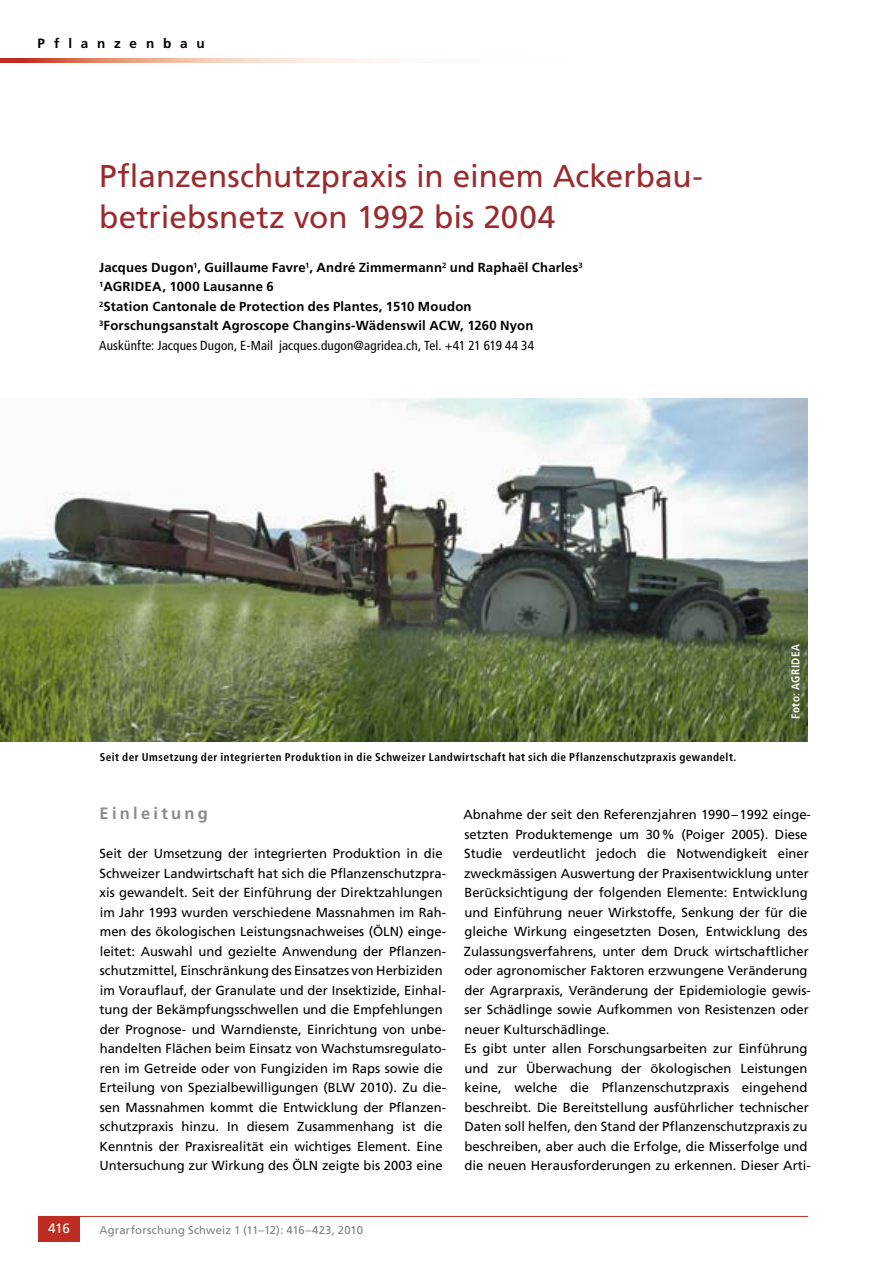
<style>
.page{position:relative;width:893px;height:1263px;background:#fff}
.page>*{position:absolute;margin:0;border:0;box-sizing:border-box;transform-origin:0 0}
.t1{font:31.5px/40.5px "Frutiger LT Std";letter-spacing:.005em;color:#9a2b2f}
.t2{font:700 16.5px "Frutiger LT Std";letter-spacing:.2em;color:#8b8b8b}
.t3{font:700 13.5px "Frutiger LT Std";letter-spacing:.65em;color:#000}
.t4{font:13.5px "Frutiger LT Std";color:#fff}
.t5{font:13.2px/19.5px "Frutiger LT Std";color:#000}
.t6{font:700 13.2px/19.5px "Frutiger LT Std";letter-spacing:.015em;color:#000}
.t7{font:700 condensed 11.25px "Frutiger LT Std";letter-spacing:.04em;color:#000}
.t8{font:11.25px "Frutiger LT Std";letter-spacing:.015em;color:#808080}
.t9{font:700 condensed 11.25px "Frutiger LT Std";letter-spacing:.04em;color:#fff}
.s1{font-weight:400;font-stretch:condensed}
</style>
<div class="page">
<hr style="left:38px;top:1216px;width:770px;height:1px;background:#bd2d21">
<div style="left:38px;top:1216px;width:42px;height:26px;background:#bd2d21"></div>
<svg style="left:0;top:58px;width:396px;height:5px;background:#ebb2a0"></svg>
<img style="left:0;top:399px;width:808px;height:342px">
<p class="t3" style="left:38px;top:36px;width:169px">Pflanzenbau</p>
<h1 class="t1" style="left:99px;top:156px;width:605px">Pflanzenschutzpraxis in einem Ackerbau&shy;betriebsnetz von 1992 bis 2004</h1>
<p class="t6" style="left:99px;top:258px;width:485px">Jacques Dugon<sup>1</sup>, Guillaume Favre<sup>1</sup>, André Zimmermann<sup>2</sup> und Raphaël Charles<sup>3<br>1</sup>AGRIDEA, 1000 Lausanne 6<br><sup>2</sup>Station Cantonale de Protection des Plantes, 1510 Moudon <sup>3</sup>Forschungsanstalt Agroscope Changins-Wädenswil ACW, 1260 Nyon <span class="s1">Auskünfte: Jacques Dugon, E-Mail jacques.dugon@agridea.ch, Tel. +41 21 619 44 34</span></p>
<p class="t7" style="left:100px;top:750px;width:638px">Seit der Umsetzung der integrierten Produktion in die Schweizer Landwirtschaft hat sich die Pflanzenschutzpraxis gewandelt.</p>
<p class="t9" style="left:789px;top:719px;width:76px;rotate:-90deg">Foto: AGRIDEA</p>
<p class="t2" style="left:100px;top:804px;width:110px">Einleitung</p>
<p class="t5" style="left:99px;top:844px;width:348px">Seit der Umsetzung der integrierten Produktion in die Schweizer Landwirtschaft hat sich die Pflanzenschutzpra&shy;xis gewandelt. Seit der Einführung der Direktzahlungen im Jahr 1993 wurden verschiedene Massnahmen im Rah&shy;men des ökologischen Leistungsnachweises (ÖLN) einge&shy;leitet: Auswahl und gezielte Anwendung der Pflanzen&shy;schutzmittel, Einschränkung des Einsatzes von Herbiziden im Vorauflauf, der Granulate und der Insektizide, Einhal&shy;tung der Bekämpfungsschwellen und die Empfehlungen der Prognose- und Warndienste, Einrichtung von unbe&shy;handelten Flächen beim Einsatz von Wachstumsregulato&shy;ren im Getreide oder von Fungiziden im Raps sowie die Erteilung von Spezialbewilligungen (BLW 2010). Zu die&shy;sen Massnahmen kommt die Entwicklung der Pflanzen&shy;schutzpraxis hinzu. In diesem Zusammenhang ist die Kenntnis der Praxisrealität ein wichtiges Element. Eine Untersuchung zur Wirkung des ÖLN zeigte bis 2003 eine</p>
<p class="t5" style="left:464px;top:805px;width:349px">Abnahme der seit den Referenzjahren 1990–1992 einge&shy;setzten Produktemenge um 30% (Poiger 2005). Diese Studie verdeutlicht jedoch die Notwendigkeit einer zweckmässigen Auswertung der Praxisentwicklung unter Berücksichtigung der folgenden Elemente: Entwicklung und Einführung neuer Wirkstoffe, Senkung der für die gleiche Wirkung eingesetzten Dosen, Entwicklung des Zulassungsverfahrens, unter dem Druck wirtschaftlicher oder agronomischer Faktoren erzwungene Veränderung der Agrarpraxis, Veränderung der Epidemiologie gewis&shy;ser Schädlinge sowie Aufkommen von Resistenzen oder neuer Kulturschädlinge.<br>Es gibt unter allen Forschungsarbeiten zur Einführung und zur Überwachung der ökologischen Leistungen keine, welche die Pflanzenschutzpraxis eingehend beschreibt. Die Bereitstellung ausführlicher technischer Daten soll helfen, den Stand der Pflanzenschutzpraxis zu beschreiben, aber auch die Erfolge, die Misserfolge und die neuen Herausforderungen zu erkennen. Dieser Arti-</p>
<p class="t4" style="left:48px;top:1221px;width:23px">416</p>
<p class="t8" style="left:99px;top:1223px;width:265px">Agrarforschung Schweiz 1 (11–12): 416–423, 2010</p>
</div>
